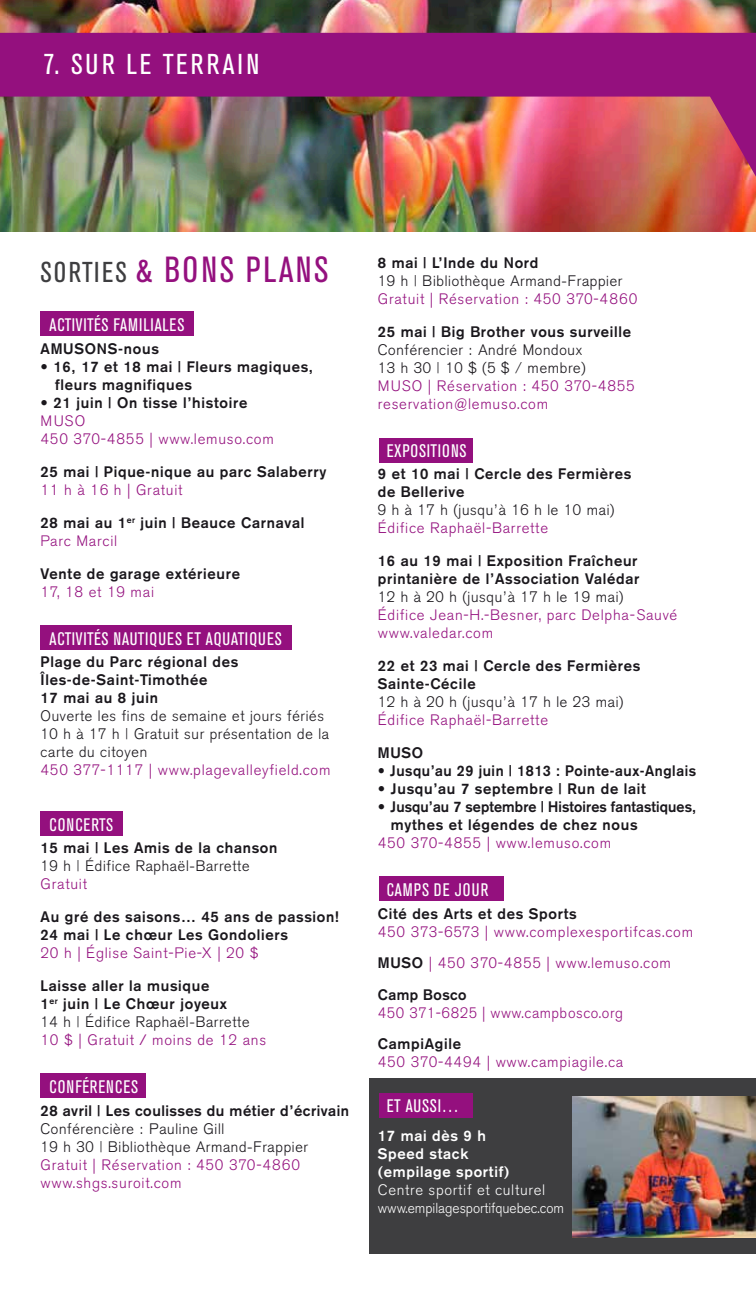
<style>
.page{position:relative;width:756px;height:1296px;background:#fff}
.page>*{position:absolute;margin:0;border:0;box-sizing:border-box;transform-origin:0 0}
.t1{font:condensed 36px "Akzidenz Grotesk BE";letter-spacing:.07em;color:#94107e}
.t2{font:condensed 28.5px "Akzidenz Grotesk BE";letter-spacing:.1em;color:#fff}
.t3{font:condensed 18px "Akzidenz Grotesk BE";letter-spacing:.045em;color:#fff}
.t4{font:condensed 18px "Akzidenz Grotesk BE";letter-spacing:.065em;color:#fff}
.t5{font:700 15px/18px "Akzidenz Grotesk";letter-spacing:.05em;color:#1a171c}
.t6{font:300 15px/18px "Akzidenz Grotesk BE";letter-spacing:.05em;color:#94107e}
.t7{font:300 15px/18px "Akzidenz Grotesk";letter-spacing:.05em;color:#1a171c}
.t8{font:700 15px/18px "Akzidenz Grotesk";letter-spacing:.01em;color:#1a171c}
.t9{font:700 15px "Akzidenz Grotesk";letter-spacing:.05em;color:#1a171c;scale:.96 1}
.t10{font:700 15px/18px "Akzidenz Grotesk";letter-spacing:.05em;color:#fff}
.t11{font:300 15px "Akzidenz Grotesk BE";letter-spacing:.045em;color:#fff}
.t12{font:300 14.4px "Akzidenz Grotesk BE";color:#fff;scale:.95 1}
.s1{font-size:28.5px;color:#3e3e40}
.s2{font-weight:300}
.s3{font-family:"Akzidenz Grotesk";font-weight:700;color:#1a171c}
</style>
<div class="page">
<div style="left:370px;top:1079px;width:386px;height:175px;background:#3e3e40"></div>
<div style="left:41px;top:311px;width:153px;height:24px;background:#94107e"></div>
<div style="left:379px;top:438px;width:94px;height:24px;background:#94107e"></div>
<div style="left:379px;top:877px;width:124px;height:24px;background:#94107e"></div>
<div style="left:379px;top:1094px;width:94px;height:24px;background:#94107e"></div>
<div style="left:41px;top:811px;width:82px;height:25px;background:#94107e"></div>
<div style="left:41px;top:1074px;width:105px;height:24px;background:#94107e"></div>
<div style="left:41px;top:625px;width:251px;height:24px;background:#94107e"></div>
<img style="left:0;top:0;width:756px;height:231px">
<img style="left:0;top:33px;width:756px;height:144px">
<img style="left:573px;top:1096px;width:183px;height:141px">
<h2 class="t2" style="left:44px;top:48px;width:217px">7. SUR LE TERRAIN</h2>
<h1 class="t1" style="left:41px;top:249px;width:289px"><span class="s1">SORTIES</span> &amp; BONS PLANS</h1>
<p class="t3" style="left:50px;top:315px;width:136px">ACTIVITÉS FAMILIALES</p>
<p class="t5" style="left:41px;top:339px;width:120px">AMUSONS-nous</p>
<p class="t5" style="left:55px;top:357px;width:259px;text-indent:-15px">• 16, 17 et 18 mai | Fleurs magiques, fleurs magnifiques</p>
<p class="t5" style="left:41px;top:393px;width:208px">• 21 juin | On tisse l’histoire</p>
<p class="t6" style="left:41px;top:412px;width:235px">MUSO<br>450 370-4855 | www.lemuso.com</p>
<p class="t5" style="left:41px;top:462px;width:287px">25 mai | Pique-nique au parc Salaberry</p>
<p class="t6" style="left:41px;top:481px;width:144px">11 h à 16 h | Gratuit</p>
<p class="t5" style="left:41px;top:513px;width:265px">28 mai au 1<sup>er</sup> juin | Beauce Carnaval</p>
<p class="t6" style="left:41px;top:532px;width:78px">Parc Marcil</p>
<p class="t5" style="left:41px;top:564px;width:201px">Vente de garage extérieure</p>
<p class="t6" style="left:41px;top:583px;width:115px">17, 18 et 19 mai</p>
<p class="t3" style="left:50px;top:628px;width:234px">ACTIVITÉS NAUTIQUES ET AQUATIQUES</p>
<p class="t5" style="left:41px;top:653px;width:199px">Plage du Parc régional des<br>Îles-de-Saint-Timothée<br>17 mai au 8 juin</p>
<p class="t7" style="left:41px;top:707px;width:290px">Ouverte les fins de semaine et jours fériés<br>10 h à 17 h | Gratuit sur présentation de la carte du citoyen</p>
<p class="t6" style="left:41px;top:761px;width:291px">450 377-1117 | www.plagevalleyfield.com</p>
<p class="t3" style="left:50px;top:814px;width:65px">CONCERTS</p>
<p class="t5" style="left:41px;top:839px;width:238px">15 mai | Les Amis de la chanson</p>
<p class="t7" style="left:41px;top:857px;width:211px">19 h | Édifice Raphaël-Barrette</p>
<p class="t6" style="left:41px;top:875px;width:48px">Gratuit</p>
<p class="t5" style="left:41px;top:908px;width:300px">Au gré des saisons… 45 ans de passion!<br>24 mai | Le chœur Les Gondoliers</p>
<p class="t6" style="left:41px;top:944px;width:220px">20 h | Église Saint-Pie-X | 20 $</p>
<p class="t5" style="left:41px;top:977px;width:211px">Laisse aller la musique<br>1<sup>er</sup> juin | Le Chœur joyeux<br><span class="s2">14 h | Édifice Raphaël-Barrette</span></p>
<p class="t6" style="left:41px;top:1031px;width:227px">10 $ | Gratuit / moins de 12 ans</p>
<p class="t3" style="left:50px;top:1077px;width:90px">CONFÉRENCES</p>
<p class="t5" style="left:41px;top:1101px;width:310px">28 avril | Les coulisses du métier d’écrivain</p>
<p class="t7" style="left:41px;top:1119px;width:269px">Conférencière : Pauline Gill<br>19 h 30 | Bibliothèque Armand-Frappier</p>
<p class="t6" style="left:41px;top:1156px;width:261px">Gratuit | Réservation : 450 370-4860 www.shgs.suroit.com</p>
<p class="t5" style="left:378px;top:253px;width:162px">8 mai | L’Inde du Nord</p>
<p class="t7" style="left:378px;top:272px;width:246px">19 h | Bibliothèque Armand-Frappier</p>
<p class="t6" style="left:378px;top:290px;width:261px">Gratuit | Réservation : 450 370-4860</p>
<p class="t5" style="left:378px;top:322px;width:255px">25 mai | Big Brother vous surveille</p>
<p class="t7" style="left:378px;top:341px;width:209px">Conférencier : André Mondoux<br>13 h 30 | 10 $ (5 $ / membre)</p>
<p class="t6" style="left:378px;top:377px;width:259px">MUSO | Réservation : 450 370-4855 reservation@lemuso.com</p>
<p class="t3" style="left:387px;top:440px;width:81px">EXPOSITIONS</p>
<p class="t5" style="left:378px;top:465px;width:255px">9 et 10 mai | Cercle des Fermières de Bellerive</p>
<p class="t7" style="left:378px;top:501px;width:238px">9 h à 17 h (jusqu’à 16 h le 10 mai)</p>
<p class="t6" style="left:378px;top:519px;width:172px">Édifice Raphaël-Barrette</p>
<p class="t5" style="left:378px;top:552px;width:263px">16 au 19 mai | Exposition Fraîcheur printanière de l’Association Valédar</p>
<p class="t7" style="left:378px;top:588px;width:247px">12 h à 20 h (jusqu’à 17 h le 19 mai)</p>
<p class="t6" style="left:378px;top:606px;width:301px">Édifice Jean-H.-Besner, parc Delpha-Sauvé www.valedar.com</p>
<p class="t5" style="left:378px;top:657px;width:264px">22 et 23 mai | Cercle des Fermières<br>Sainte-Cécile</p>
<p class="t7" style="left:378px;top:693px;width:247px">12 h à 20 h (jusqu’à 17 h le 23 mai)</p>
<p class="t6" style="left:378px;top:711px;width:172px">Édifice Raphaël-Barrette</p>
<p class="t5" style="left:378px;top:744px;width:47px">MUSO</p>
<p class="t9" style="left:378px;top:762px;width:333px">• Jusqu’au 29 juin | 1813 : Pointe-aux-Anglais</p>
<p class="t5" style="left:378px;top:780px;width:270px">• Jusqu’au 7 septembre | Run de lait</p>
<p class="t8" style="left:391px;top:798px;width:307px;text-indent:-13px">• Jusqu’au 7 septembre | Histoires fantastiques, mythes et légendes de chez nous</p>
<p class="t6" style="left:378px;top:834px;width:235px">450 370-4855 | www.lemuso.com</p>
<p class="t4" style="left:387px;top:880px;width:103px">CAMPS DE JOUR</p>
<p class="t5" style="left:378px;top:904px;width:200px">Cité des Arts et des Sports</p>
<p class="t6" style="left:378px;top:916px;width:317px;line-height:31.5px">450 373-6573 | www.complexesportifcas.com<br><span class="s3">MUSO</span> | 450 370-4855 | www.lemuso.com</p>
<p class="t5" style="left:378px;top:985px;width:90px">Camp Bosco</p>
<p class="t6" style="left:378px;top:1004px;width:247px">450 371-6825 | www.campbosco.org</p>
<p class="t5" style="left:378px;top:1035px;width:85px">CampiAgile</p>
<p class="t6" style="left:378px;top:1053px;width:247px">450 370-4494 | www.campiagile.ca</p>
<p class="t3" style="left:387px;top:1096px;width:74px">ET AUSSI…</p>
<p class="t10" style="left:378px;top:1126px;width:133px">17 mai dès 9 h<br>Speed stack (empilage sportif)</p>
<p class="t11" style="left:378px;top:1181px;width:169px">Centre sportif et culturel</p>
<p class="t12" style="left:378px;top:1200px;width:197px">www.empilagesportifquebec.com</p>
</div>
